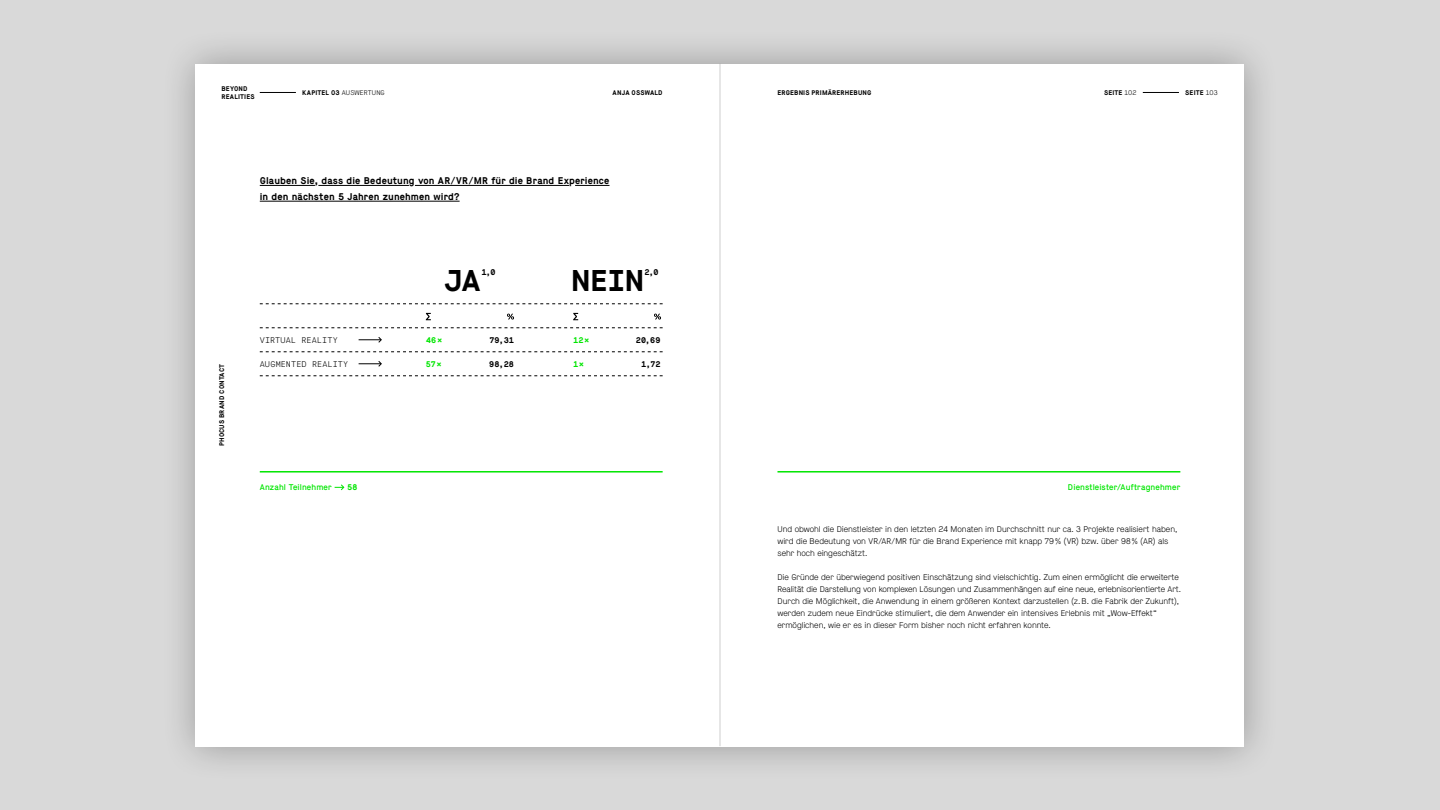
<style>
.page{position:relative;width:1440px;height:810px;background:#d9d9d9}
.page>*{position:absolute;margin:0;border:0;box-sizing:border-box;transform-origin:0 0}
.t1{font:700 30px "Maison Mono";letter-spacing:-.03em;color:#000}
.t2{font:700 9.75px/15.8px "Maison";letter-spacing:.01em;color:#000}
.t3{font:700 8.32px "Maison Mono";color:#000}
.t4{font:300 8.25px/12px "Maison";letter-spacing:-.01em;color:#000}
.t5{font:8.25px "Maison";letter-spacing:.015em;color:#00e600}
.t6{font:300 8.25px "Maison Mono";letter-spacing:.01em;color:#000}
.t7{font:700 8.25px "Maison Mono";letter-spacing:.01em;color:#000}
.t8{font:700 8.25px "Maison Mono";color:#00e600}
.t9{font:700 8.25px "Maison";color:#00e600}
.t10{font:700 6.75px/7.5px "Maison";letter-spacing:.02em;color:#000}
.t11{font:300 6.75px "Maison";letter-spacing:.02em;color:#000}
.s1{font-weight:700}
.s2{font-weight:300}
</style>
<div class="page">
<div style="left:160px;top:28px;width:1120px;height:754px;background:#000;opacity:.3"></div>
<div style="left:196px;top:64px;width:1048px;height:682px;background:#fff"></div>
<hr style="left:720px;top:64px;width:1px;height:682px;background:#000">
<svg style="left:335px;top:484px;width:10px;height:7px"></svg>
<hr style="left:260px;top:471px;width:403px;height:2px;background:#00e600">
<svg style="left:426px;top:313px;width:5px;height:7px"></svg>
<svg style="left:507px;top:314px;width:7px;height:6px"></svg>
<svg style="left:573px;top:313px;width:5px;height:7px"></svg>
<svg style="left:654px;top:314px;width:7px;height:6px"></svg>
<hr style="left:260px;top:92px;width:36px;height:1px;background:#000">
<hr style="left:1143px;top:92px;width:36px;height:1px;background:#000">
<hr style="left:260px;top:185px;width:55px;height:1px;background:#000">
<hr style="left:318px;top:185px;width:91px;height:1px;background:#000">
<hr style="left:415px;top:185px;width:154px;height:1px;background:#000">
<hr style="left:575px;top:185px;width:35px;height:1px;background:#000">
<hr style="left:260px;top:201px;width:200px;height:1px;background:#000">
<hr style="left:777px;top:471px;width:403px;height:2px;background:#00e600">
<svg style="left:260px;top:304px;width:403px;height:1px"></svg>
<svg style="left:260px;top:328px;width:403px;height:1px"></svg>
<svg style="left:260px;top:352px;width:403px;height:1px"></svg>
<svg style="left:260px;top:376px;width:403px;height:1px"></svg>
<svg style="left:359px;top:337px;width:23px;height:6px"></svg>
<svg style="left:359px;top:361px;width:23px;height:6px"></svg>
<p class="t10" style="left:221px;top:85px;width:35px">BEYOND<br>REALITIES</p>
<p class="t11" style="left:302px;top:89px;width:84px"><span class="s1">KAPITEL 03</span> AUSWERTUNG</p>
<p class="t10" style="left:613px;top:89px;width:52px">ANJA OSSWALD</p>
<p class="t10" style="left:777px;top:89px;width:96px">ERGEBNIS PRIMÄRERHEBUNG</p>
<p class="t10" style="left:1104px;top:89px;width:34px">SEITE <span class="s2">102</span></p>
<p class="t10" style="left:1185px;top:89px;width:34px">SEITE <span class="s2">103</span></p>
<p class="t2" style="left:260px;top:173px;width:351px">Glauben Sie, dass die Bedeutung von AR/VR/MR für die Brand Experience in den nächsten 5 Jahren zunehmen wird?</p>
<p class="t10" style="left:218px;top:446px;width:84px;rotate:-90deg">PHOCUS BRAND CONTACT</p>
<p class="t6" style="left:260px;top:335px;width:80px">VIRTUAL REALITY</p>
<p class="t6" style="left:260px;top:359px;width:90px">AUGMENTED REALITY</p>
<p class="t5" style="left:260px;top:482px;width:74px">Anzahl Teilnehmer</p>
<p class="t9" style="left:347px;top:482px;width:12px">58</p>
<h1 class="t1" style="left:444px;top:261px;width:38px">JA</h1>
<p class="t3" style="left:481px;top:267px;width:16px">1,0</p>
<h1 class="t1" style="left:571px;top:261px;width:74px">NEIN</h1>
<p class="t3" style="left:644px;top:267px;width:16px">2,0</p>
<p class="t8" style="left:426px;top:335px;width:18px">46×</p>
<p class="t7" style="left:489px;top:335px;width:26px">79,31</p>
<p class="t8" style="left:573px;top:335px;width:18px">12×</p>
<p class="t7" style="left:636px;top:335px;width:26px">20,69</p>
<p class="t8" style="left:426px;top:359px;width:17px">57×</p>
<p class="t7" style="left:489px;top:359px;width:26px">98,28</p>
<p class="t8" style="left:573px;top:359px;width:12px">1×</p>
<p class="t7" style="left:641px;top:359px;width:21px">1,72</p>
<p class="t5" style="left:1068px;top:482px;width:114px">Dienstleister/Auftragnehmer</p>
<p class="t4" style="left:777px;top:523px;width:401px">Und obwohl die Dienstleister in den letzten 24 Monaten im Durchschnitt nur ca. 3 Projekte realisiert haben, wird die Bedeutung von VR/AR/MR für die Brand Experience mit knapp 79% (VR) bzw. über 98% (AR) als sehr hoch eingeschätzt.</p>
<p class="t4" style="left:777px;top:571px;width:405px">Die Gründe der überwiegend positiven Einschätzung sind vielschichtig. Zum einen ermöglicht die erweiterte Realität die Darstellung von komplexen Lösungen und Zusammenhängen auf eine neue, erlebnisorientierte Art.<br>Durch die Möglichkeit, die Anwendung in einem größeren Kontext darzustellen (z.B. die Fabrik der Zukunft), werden zudem neue Eindrücke stimuliert, die dem Anwender ein intensives Erlebnis mit „Wow-Effekt“ ermöglichen, wie er es in dieser Form bisher noch nicht erfahren konnte.</p>
</div>
